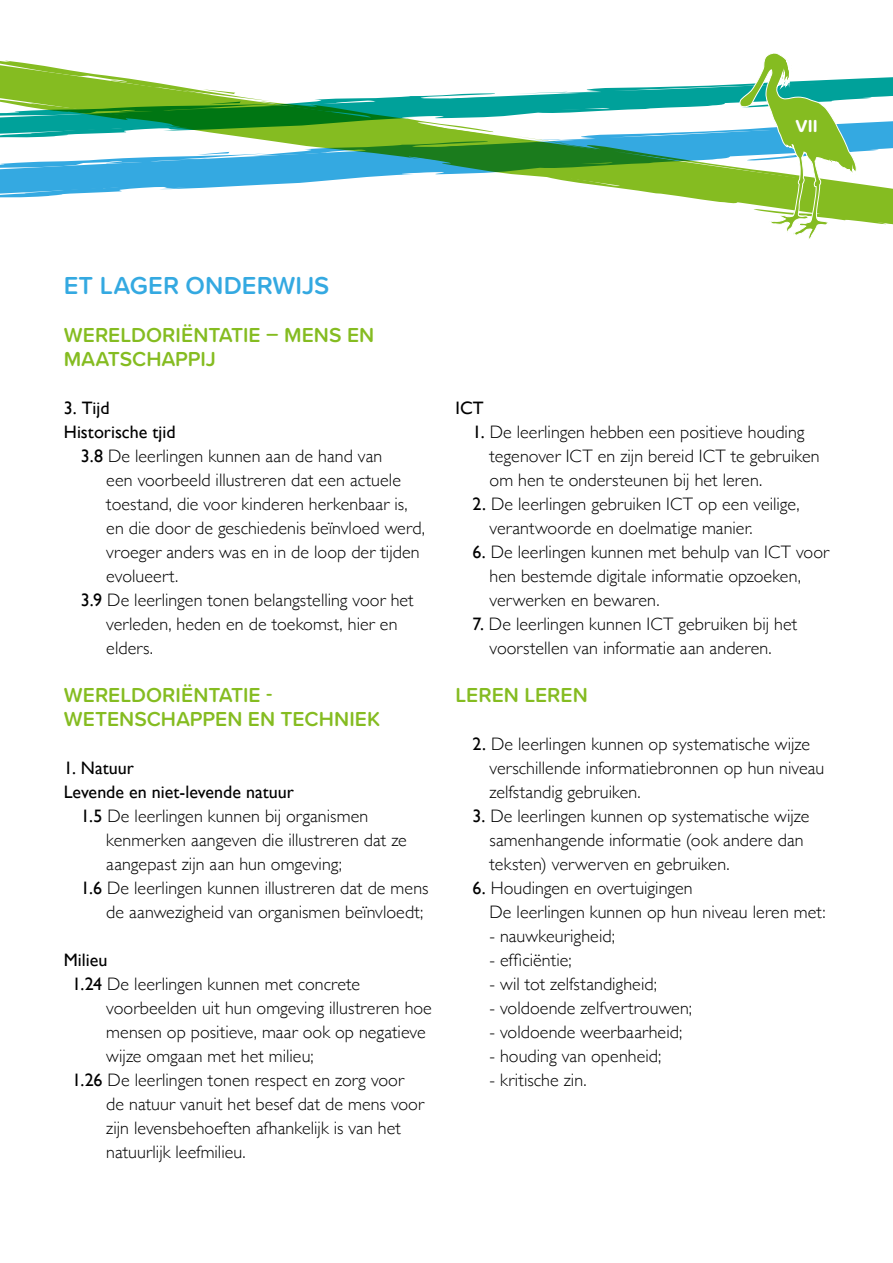
<style>
.page{position:relative;width:893px;height:1263px;background:#fff}
.page>*{position:absolute;margin:0;border:0;box-sizing:border-box;transform-origin:0 0}
.t1{font:600 25.5px "Proxima Soft";letter-spacing:.005em;color:#34a9e1}
.t2{font:600 21px/24px "Proxima Soft";letter-spacing:.005em;color:#85bc21}
.t3{font:300 18px/24px "Gill Sans";letter-spacing:.005em;color:#000}
.t4{font:18px "Gill Sans";color:#000}
.t5{font:700 18px "Proxima Soft";color:#fff}
.s1{font-weight:400}
</style>
<div class="page">
<svg style="left:0;top:53px;width:893px;height:186px"></svg>
<p class="t5" style="left:796px;top:113px;width:23px">VII</p>
<h1 class="t1" style="left:64px;top:266px;width:267px">ET LAGER ONDERWIJS</h1>
<p class="t2" style="left:64px;top:322px;width:312px">WERELDORIËNTATIE – MENS EN<br>MAATSCHAPPIJ</p>
<p class="t4" style="left:64px;top:397px;width:47px">3. Tijd</p>
<p class="t4" style="left:64px;top:421px;width:113px">Historische tjid</p>
<p class="t3" style="left:81px;top:443px;width:303px"><span class="s1">3.8</span> De leerlingen kunnen aan de hand van</p>
<p class="t3" style="left:106px;top:467px;width:296px">een voorbeeld illustreren dat een actuele</p>
<p class="t3" style="left:106px;top:491px;width:303px">toestand, die voor kinderen herkenbaar is,</p>
<p class="t3" style="left:106px;top:515px;width:320px">en die door de geschiedenis beïnvloed werd,</p>
<p class="t3" style="left:106px;top:539px;width:315px">vroeger anders was en in de loop der tijden</p>
<p class="t3" style="left:106px;top:563px;width:74px">evolueert.</p>
<p class="t3" style="left:81px;top:587px;width:334px"><span class="s1">3.9</span> De leerlingen tonen belangstelling voor het</p>
<p class="t3" style="left:106px;top:611px;width:293px">verleden, heden en de toekomst, hier en</p>
<p class="t3" style="left:106px;top:635px;width:48px">elders.</p>
<p class="t2" style="left:64px;top:682px;width:318px">WERELDORIËNTATIE -<br>WETENSCHAPPEN EN TECHNIEK</p>
<p class="t4" style="left:64px;top:757px;width:72px">1. Natuur</p>
<p class="t4" style="left:64px;top:781px;width:232px">Levende en niet-levende natuur</p>
<p class="t3" style="left:81px;top:803px;width:289px"><span class="s1">1.5</span> De leerlingen kunnen bij organismen</p>
<p class="t3" style="left:106px;top:827px;width:302px">kenmerken aangeven die illustreren dat ze</p>
<p class="t3" style="left:106px;top:851px;width:237px">aangepast zijn aan hun omgeving;</p>
<p class="t3" style="left:81px;top:875px;width:349px"><span class="s1">1.6</span> De leerlingen kunnen illustreren dat de mens</p>
<p class="t3" style="left:106px;top:899px;width:319px">de aanwezigheid van organismen beïnvloedt;</p>
<p class="t4" style="left:64px;top:949px;width:45px">Milieu</p>
<p class="t3" style="left:72px;top:971px;width:289px"><span class="s1">1.24</span> De leerlingen kunnen met concrete</p>
<p class="t3" style="left:106px;top:995px;width:327px">voorbeelden uit hun omgeving illustreren hoe</p>
<p class="t3" style="left:106px;top:1019px;width:321px">mensen op positieve, maar ook op negatieve</p>
<p class="t3" style="left:106px;top:1043px;width:209px">wijze omgaan met het milieu;</p>
<p class="t3" style="left:72px;top:1067px;width:333px"><span class="s1">1.26</span> De leerlingen tonen respect en zorg voor</p>
<p class="t3" style="left:106px;top:1091px;width:319px">de natuur vanuit het besef dat de mens voor</p>
<p class="t3" style="left:106px;top:1115px;width:296px">zijn levensbehoeften afhankelijk is van het</p>
<p class="t3" style="left:106px;top:1139px;width:141px">natuurlijk leefmilieu.</p>
<p class="t4" style="left:455px;top:397px;width:30px">ICT</p>
<p class="t3" style="left:489px;top:419px;width:332px;text-indent:-17px"><span class="s1">1.</span> De leerlingen hebben een positieve houding tegenover ICT en zijn bereid ICT te gebruiken om hen te ondersteunen bij het leren.</p>
<p class="t3" style="left:489px;top:491px;width:312px;text-indent:-17px"><span class="s1">2.</span> De leerlingen gebruiken ICT op een veilige, verantwoorde en doelmatige manier.</p>
<p class="t3" style="left:489px;top:539px;width:341px;text-indent:-17px"><span class="s1">6.</span> De leerlingen kunnen met behulp van ICT voor hen bestemde digitale informatie opzoeken, verwerken en bewaren.</p>
<p class="t3" style="left:472px;top:611px;width:326px;text-align:center"><span class="s1">7.</span> De leerlingen kunnen ICT gebruiken bij het voorstellen van informatie aan anderen.</p>
<p class="t2" style="left:455px;top:682px;width:134px">LEREN LEREN</p>
<p class="t3" style="left:489px;top:731px;width:336px;text-indent:-17px"><span class="s1">2.</span> De leerlingen kunnen op systematische wijze verschillende informatiebronnen op hun niveau zelfstandig gebruiken.</p>
<p class="t3" style="left:489px;top:803px;width:321px;text-indent:-17px"><span class="s1">3.</span> De leerlingen kunnen op systematische wijze samenhangende informatie (ook andere dan teksten) verwerven en gebruiken.</p>
<p class="t3" style="left:489px;top:875px;width:338px;text-indent:-17px"><span class="s1">6.</span> Houdingen en overtuigingen<br>De leerlingen kunnen op hun niveau leren met:</p>
<p class="t3" style="left:489px;top:923px;width:127px">- nauwkeurigheid;</p>
<p class="t3" style="left:489px;top:947px;width:84px">- efficiëntie;</p>
<p class="t3" style="left:489px;top:971px;width:169px">- wil tot zelfstandigheid;</p>
<p class="t3" style="left:489px;top:995px;width:204px">- voldoende zelfvertrouwen;</p>
<p class="t3" style="left:489px;top:1019px;width:194px">- voldoende weerbaarheid;</p>
<p class="t3" style="left:489px;top:1043px;width:173px">- houding van openheid;</p>
<p class="t3" style="left:489px;top:1067px;width:99px">- kritische zin.</p>
</div>
